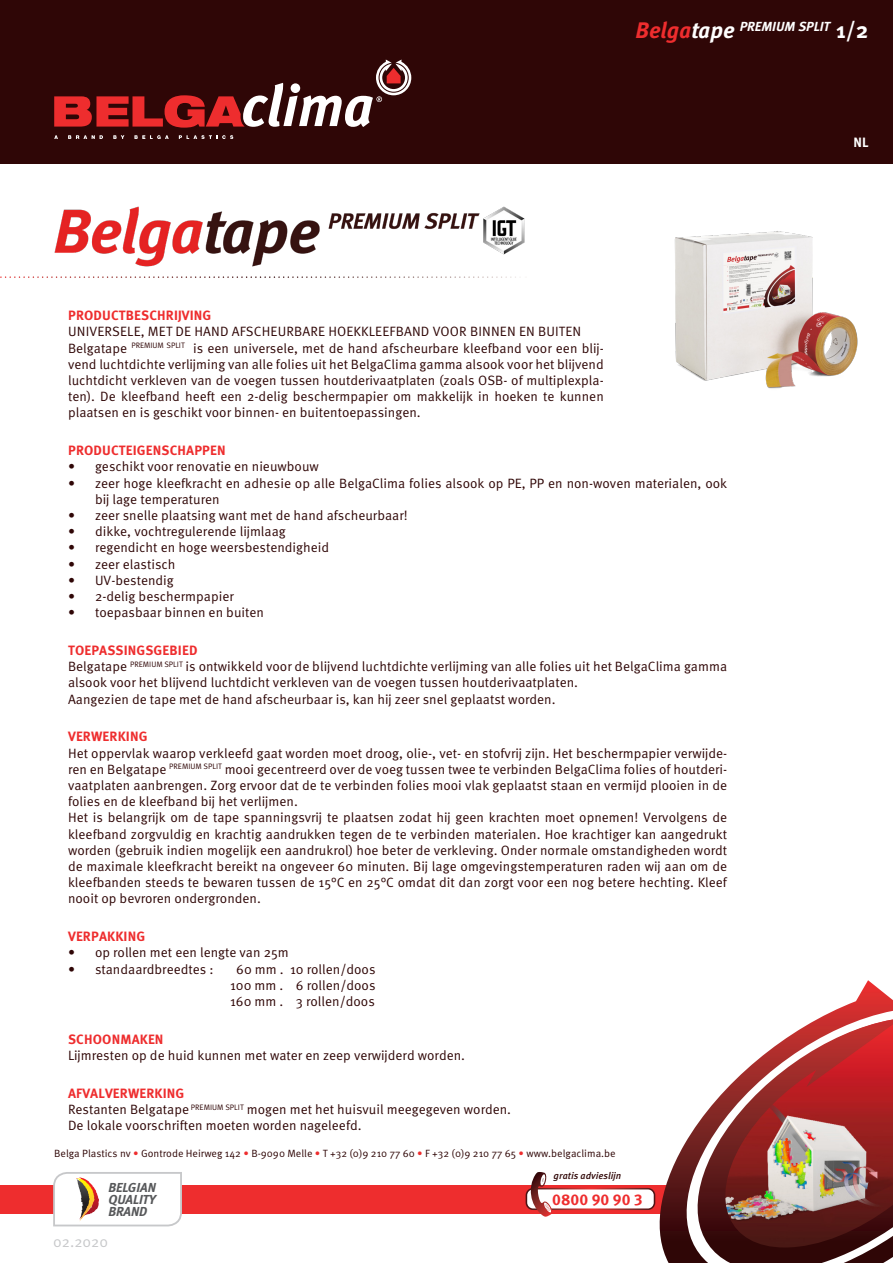
<style>
.page{position:relative;width:893px;height:1263px;background:#fff}
.page>*{position:absolute;margin:0;border:0;box-sizing:border-box;transform-origin:0 0}
.t1{font:700 15.6px "Meta Pro";color:#ee2d2e}
.t2{font:15px "Meta Pro";color:#c7c8ca}
.t3{font:13.5px/16.2px "Meta Pro";color:#2f0606;text-align:justify}
.t4{font:700 13.5px "Meta Pro";letter-spacing:.01em;color:#ee2d2e}
.t5{font:700 13.5px "Meta Pro";color:#fff}
.t6{font:italic 700 13.05px "Meta Pro";color:#fff}
.t7{font:italic 700 13.05px/12px "Meta";color:#57585a;text-align:justify}
.t8{font:10.5px "Meta Pro";color:#2f0606}
.t9{font:italic 500 9.75px "Meta Pro";color:#2f0606}
.s1{font-size:22.5px;color:#ee2d2e}
.s2{font-size:22.5px}
.s3{font-style:normal;font-size:22.5px}
.s4{color:#ee2d2e}
</style>
<div class="page">
<div style="left:0;top:0;width:893px;height:164px;background:#2f0606"></div>
<div style="left:0;top:1185px;width:677px;height:28px;background:#ee2d2e"></div>
<svg style="left:653px;top:980px;width:240px;height:283px"></svg>
<div style="left:526px;top:1189px;width:128px;height:20px;background:#fff;border-radius:7px"></div>
<div style="left:526px;top:1188px;width:129px;height:22px;border:2px solid #fff;border-radius:7px"></div>
<svg style="left:527px;top:1172px;width:28px;height:45px"></svg>
<svg style="left:52px;top:1172px;width:131px;height:55px"></svg>
<svg style="left:54px;top:60px;width:357px;height:68px"></svg>
<svg style="left:54px;top:135px;width:4px;height:4px"></svg>
<svg style="left:68px;top:135px;width:35px;height:4px"></svg>
<svg style="left:113px;top:135px;width:11px;height:4px"></svg>
<svg style="left:134px;top:135px;width:35px;height:4px"></svg>
<svg style="left:179px;top:135px;width:54px;height:4px"></svg>
<svg style="left:0;top:276px;width:516px;height:2px"></svg>
<img style="left:674px;top:231px;width:184px;height:158px">
<img style="left:54px;top:206px;width:471px;height:61px">
<p class="t6" style="left:635px;top:18px;width:234px"><span class="s1">Belga</span><span class="s2">tape</span> PREMIUM SPLIT <span class="s3">1/2</span></p>
<p class="t4" style="left:68px;top:307px;width:145px">PRODUCTBESCHRIJVING</p>
<p class="t3" style="left:68px;top:324px;width:515px">UNIVERSELE, MET DE HAND AFSCHEURBARE HOEKKLEEFBAND VOOR BINNEN EN BUITEN</p>
<p class="t3" style="left:68px;top:340px;width:537px">Belgatape <sup>PREMIUM</sup> <sup>SPLIT</sup> is een universele, met de hand afscheurbare kleefband voor een blij&shy;vend luchtdichte verlijming van alle folies uit het BelgaClima gamma alsook voor het blijvend luchtdicht verkleven van de voegen tussen houtderivaatplaten (zoals OSB- of multiplexpla&shy;ten). De kleefband heeft een 2-delig beschermpapier om makkelijk in hoeken te kunnen plaatsen en is geschikt voor binnen- en buitentoepassingen.</p>
<p class="t4" style="left:68px;top:442px;width:159px">PRODUCTEIGENSCHAPPEN</p>
<p class="t3" style="left:68px;top:459px;width:252px">• geschikt voor renovatie en nieuwbouw</p>
<p class="t3" style="left:95px;top:475px;width:634px;text-indent:-27px">• zeer hoge kleefkracht en adhesie op alle BelgaClima folies alsook op PE, PP en non-woven materialen, ook bij lage temperaturen</p>
<p class="t3" style="left:68px;top:508px;width:341px">• zeer snelle plaatsing want met de hand afscheurbaar!</p>
<p class="t3" style="left:68px;top:524px;width:219px">• dikke, vochtregulerende lijmlaag</p>
<p class="t3" style="left:68px;top:540px;width:263px">• regendicht en hoge weersbestendigheid</p>
<p class="t3" style="left:68px;top:556px;width:109px">• zeer elastisch</p>
<p class="t3" style="left:68px;top:572px;width:107px">• UV-bestendig</p>
<p class="t3" style="left:68px;top:589px;width:167px">• 2-delig beschermpapier</p>
<p class="t3" style="left:68px;top:605px;width:198px">• toepasbaar binnen en buiten</p>
<p class="t4" style="left:68px;top:642px;width:131px">TOEPASSINGSGEBIED</p>
<p class="t3" style="left:68px;top:659px;width:661px">Belgatape <sup>PREMIUM</sup> <sup>SPLIT</sup> is ontwikkeld voor de blijvend luchtdichte verlijming van alle folies uit het BelgaClima gamma alsook voor het blijvend luchtdicht verkleven van de voegen tussen houtderivaatplaten.</p>
<p class="t3" style="left:68px;top:691px;width:489px">Aangezien de tape met de hand afscheurbaar is, kan hij zeer snel geplaatst worden.</p>
<p class="t4" style="left:68px;top:728px;width:81px">VERWERKING</p>
<p class="t3" style="left:68px;top:745px;width:661px">Het oppervlak waarop verkleefd gaat worden moet droog, olie-, vet- en stofvrij zijn. Het beschermpapier verwijde&shy;ren en Belgatape <sup>PREMIUM</sup> <sup>SPLIT</sup> mooi gecentreerd over de voeg tussen twee te verbinden BelgaClima folies of houtderi&shy;vaatplaten aanbrengen. Zorg ervoor dat de te verbinden folies mooi vlak geplaatst staan en vermijd plooien in de folies en de kleefband bij het verlijmen.</p>
<p class="t3" style="left:68px;top:810px;width:661px">Het is belangrijk om de tape spanningsvrij te plaatsen zodat hij geen krachten moet opnemen! Vervolgens de kleefband zorgvuldig en krachtig aandrukken tegen de te verbinden materialen. Hoe krachtiger kan aangedrukt worden (gebruik indien mogelijk een aandrukrol) hoe beter de verkleving. Onder normale omstandigheden wordt de maximale kleefkracht bereikt na ongeveer 60 minuten. Bij lage omgevingstemperaturen raden wij aan om de kleefbanden steeds te bewaren tussen de 15°C en 25°C omdat dit dan zorgt voor een nog betere hechting. Kleef nooit op bevroren ondergronden.</p>
<p class="t4" style="left:68px;top:928px;width:79px">VERPAKKING</p>
<p class="t3" style="left:68px;top:945px;width:222px">• op rollen met een lengte van 25m</p>
<p class="t3" style="left:68px;top:961px;width:147px">• standaardbreedtes :</p>
<p class="t3" style="left:236px;top:961px;width:141px">60 mm . 10 rollen/doos</p>
<p class="t3" style="left:230px;top:977px;width:147px">100 mm . 6 rollen/doos</p>
<p class="t3" style="left:230px;top:994px;width:146px">160 mm . 3 rollen/doos</p>
<p class="t4" style="left:68px;top:1031px;width:97px">SCHOONMAKEN</p>
<p class="t3" style="left:68px;top:1048px;width:399px">Lijmresten op de huid kunnen met water en zeep verwijderd worden.</p>
<p class="t4" style="left:68px;top:1085px;width:118px">AFVALVERWERKING</p>
<p class="t3" style="left:68px;top:1102px;width:445px">Restanten Belgatape <sup>PREMIUM</sup> <sup>SPLIT</sup> mogen met het huisvuil meegegeven worden.</p>
<p class="t3" style="left:68px;top:1118px;width:295px">De lokale voorschriften moeten worden nageleefd.</p>
<p class="t8" style="left:54px;top:1146px;width:563px">Belga Plastics nv <span class="s4">•</span> Gontrode Heirweg 142 <span class="s4">•</span> B-9090 Melle <span class="s4">•</span> T +32 (0)9 210 77 60 <span class="s4">•</span> F +32 (0)9 210 77 65 <span class="s4">•</span> www.belgaclima.be</p>
<p class="t7" style="left:108px;top:1181px;width:49px">BELGIAN QUALITY BRAND</p>
<p class="t2" style="left:53px;top:1232px;width:57px">02.2020</p>
<p class="t9" style="left:554px;top:1170px;width:69px">gratis advieslijn</p>
<p class="t1" style="left:552px;top:1189px;width:92px">0800 90 90 3</p>
<p class="t5" style="left:854px;top:134px;width:16px">NL</p>
</div>
